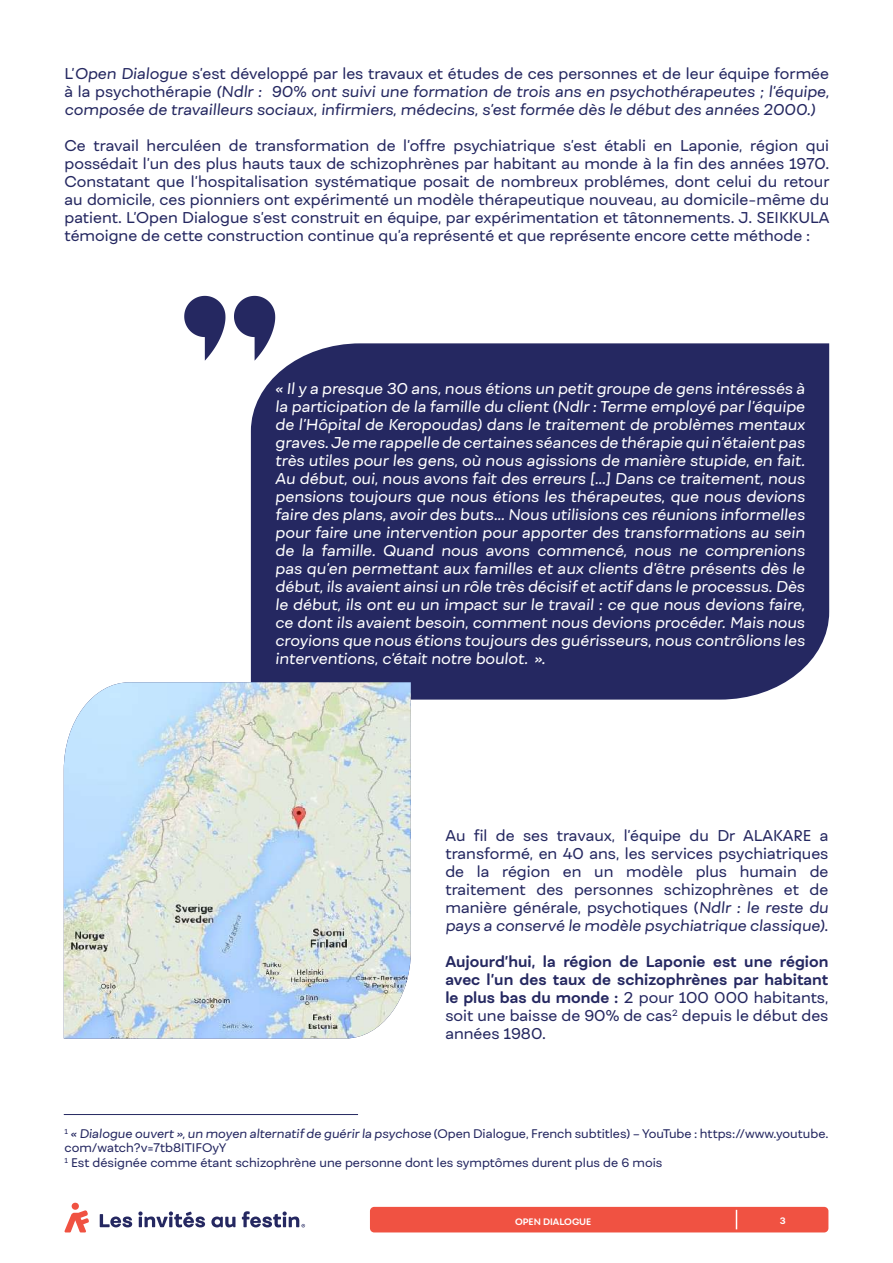
<style>
.page{position:relative;width:893px;height:1263px;background:#fff}
.page>*{position:absolute;margin:0;border:0;box-sizing:border-box;transform-origin:0 0}
.t1{font:italic 15px/18px "Fibra One";color:#fff;text-align:justify}
.t2{font:15px/18px "Fibra One";color:#252861;text-align:justify}
.t3{font:italic 15px/18px "Fibra One";color:#252861;text-align:justify}
.t4{font:700 15px/18px "Fibra One";color:#252861;text-align:justify}
.t5{font:12px/14.4px "Fibra One";color:#252861}
.t6{font:700 9px "Fibra One";color:#fff}
.s1{font-style:normal}
.s2{font-style:italic}
.s3{font-weight:400}
</style>
<div class="page">
<svg style="left:64px;top:1210px;width:25px;height:22px"></svg>
<div style="left:72px;top:1203px;width:7px;height:7px;background:#f05242;border-radius:50%"></div>
<svg style="left:100px;top:1214px;width:32px;height:13px"></svg>
<svg style="left:211px;top:1216px;width:24px;height:11px"></svg>
<svg style="left:138px;top:1211px;width:67px;height:16px"></svg>
<svg style="left:242px;top:1211px;width:63px;height:16px"></svg>
<div style="left:370px;top:1207px;width:458px;height:25px;background:#f05242;border-radius:4px"></div>
<svg style="left:736px;top:1210px;width:1px;height:19px"></svg>
<div style="left:251px;top:343px;width:578px;height:357px;background:#252861"></div>
<img style="left:64px;top:682px;width:347px;height:356px">
<svg style="left:234px;top:296px;width:41px;height:65px"></svg>
<svg style="left:184px;top:296px;width:41px;height:65px"></svg>
<hr style="left:64px;top:1114px;width:294px;height:1px;background:#252861">
<p class="t3" style="left:65px;top:65px;width:766px"><span class="s1">L’</span>Open Dialogue <span class="s1">s’est développé par les travaux et études de ces personnes et de leur équipe formée à la psychothérapie</span> (Ndlr : 90% ont suivi une formation de trois ans en psychothérapeutes ; l’équipe, composée de travailleurs sociaux, infirmiers, médecins, s’est formée dès le début des années 2000.)</p>
<p class="t2" style="left:65px;top:137px;width:767px">Ce travail herculéen de transformation de l’offre psychiatrique s’est établi en Laponie, région qui possédait l’un des plus hauts taux de schizophrènes par habitant au monde à la fin des années 1970.<br>Constatant que l’hospitalisation systématique posait de nombreux problémes, dont celui du retour au domicile, ces pionniers ont expérimenté un modèle thérapeutique nouveau, au domicile-même du patient. L’Open Dialogue s’est construit en équipe, par expérimentation et tâtonnements. J. SEIKKULA témoigne de cette construction continue qu’a représenté et que représente encore cette méthode :</p>
<p class="t1" style="left:275px;top:380px;width:531px">« Il y a presque 30 ans, nous étions un petit groupe de gens intéressés à la participation de la famille du client (Ndlr : Terme employé par l’équipe de l’Hôpital de Keropoudas) dans le traitement de problèmes mentaux graves. Je me rappelle de certaines séances de thérapie qui n’étaient pas très utiles pour les gens, où nous agissions de manière stupide, en fait.<br>Au début, oui, nous avons fait des erreurs […] Dans ce traitement, nous pensions toujours que nous étions les thérapeutes, que nous devions faire des plans, avoir des buts… Nous utilisions ces réunions informelles pour faire une intervention pour apporter des transformations au sein de la famille. Quand nous avons commencé, nous ne comprenions pas qu’en permettant aux familles et aux clients d’être présents dès le début, ils avaient ainsi un rôle très décisif et actif dans le processus. Dès le début, ils ont eu un impact sur le travail : ce que nous devions faire, ce dont ils avaient besoin, comment nous devions procéder. Mais nous croyions que nous étions toujours des guérisseurs, nous contrôlions les interventions, c’était notre boulot. ».</p>
<p class="t2" style="left:445px;top:826px;width:385px">Au fil de ses travaux, l’équipe du Dr ALAKARE a transformé, en 40 ans, les services psychiatriques de la région en un modèle plus humain de traitement des personnes schizophrènes et de manière générale, psychotiques (<span class="s2">Ndlr : le reste du pays a conservé le modèle psychiatrique classique)</span>.</p>
<p class="t4" style="left:445px;top:952px;width:385px">Aujourd’hui, la région de Laponie est une région avec l’un des taux de schizophrènes par habitant le plus bas du monde : <span class="s3">2 pour 100 000 habitants, soit une baisse de 90% de cas</span><sup>2</sup> <span class="s3">depuis le début des années 1980.</span></p>
<p class="t5" style="left:65px;top:1126px;width:765px"><sup>1</sup> <span class="s2">« Dialogue ouvert », un moyen alternatif de guérir la psychose</span> (Open Dialogue, French subtitles) – YouTube : https://www.youtube. com/watch?v=7tb8ITIFOyY<br><sup>1</sup> Est désignée comme étant schizophrène une personne dont les symptômes durent plus de 6 mois</p>
<p class="t6" style="left:515px;top:1216px;width:78px">OPEN DIALOGUE</p>
<p class="t6" style="left:780px;top:1215px;width:7px">3</p>
</div>
